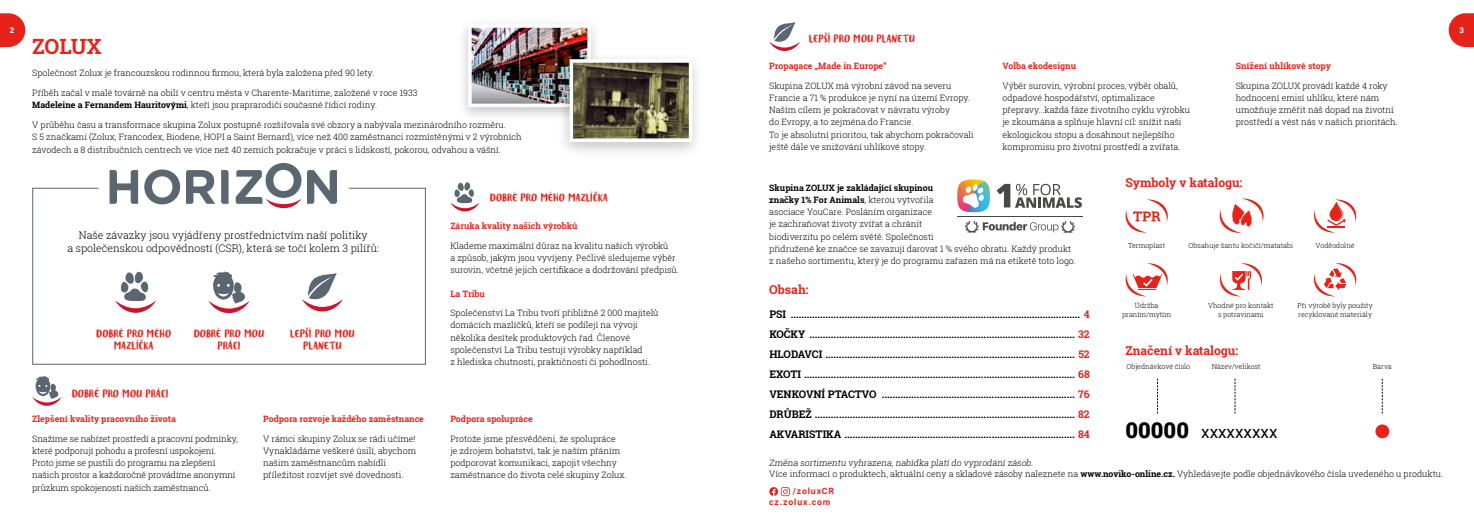
<style>
.page{position:relative;width:1474px;height:521px;background:#fff}
.page>*{position:absolute;margin:0;border:0;box-sizing:border-box;transform-origin:0 0}
.t1{font:700 21px "Roboto Slab";letter-spacing:-.005em;color:#e5231b}
.t2{font:17.06px "Roboto";color:#000}
.t3{font:700 12.25px "Roboto Slab";color:#e5231b}
.t4{font:700 10.5px/20px "Roboto Slab";color:#000;text-align:justify}
.t5{font:300 10.5px/12.6px "Roboto Slab";color:#000;text-align:center}
.t6{font:300 8.75px/12.2px "Roboto Slab";color:#000}
.t7{font:700 8.75px "Roboto Slab";color:#e5231b}
.t8{font:8.75px/12.2px "Blog Script";color:#e5231b;text-align:center}
.t9{font:700 8.66px "Roboto";letter-spacing:.1em;color:#e5231b}
.t10{font:700 7.88px "Roboto";color:#fff}
.t11{font:300 7px/8.4px "Roboto Slab";color:#000;text-align:center}
.s1{font-weight:700}
.s2{color:#e5231b}
.s3{font-weight:900;font-size:21.96px}
</style>
<div class="page">
<svg style="left:1448px;top:13px;width:25px;height:34px"></svg>
<svg style="left:0;top:13px;width:25px;height:34px"></svg>
<div style="left:1375px;top:424px;width:14px;height:14px;background:#e5231b;border-radius:50%"></div>
<svg style="left:1157px;top:379px;width:1px;height:34px"></svg>
<svg style="left:1234px;top:379px;width:1px;height:34px"></svg>
<svg style="left:1381px;top:379px;width:1px;height:34px"></svg>
<svg style="left:1125px;top:199px;width:43px;height:34px"></svg>
<svg style="left:1314px;top:199px;width:43px;height:34px"></svg>
<svg style="left:1219px;top:198px;width:45px;height:35px"></svg>
<svg style="left:1125px;top:263px;width:43px;height:33px"></svg>
<svg style="left:1219px;top:263px;width:43px;height:33px"></svg>
<svg style="left:1314px;top:263px;width:43px;height:33px"></svg>
<svg style="left:769px;top:487px;width:20px;height:9px"></svg>
<hr style="left:956px;top:215px;width:126px;height:1px;background:#4b4646">
<svg style="left:965px;top:221px;width:110px;height:12px"></svg>
<svg style="left:996px;top:184px;width:85px;height:24px"></svg>
<img style="left:957px;top:179px;width:33px;height:33px;border-radius:16px">
<svg style="left:962px;top:184px;width:22px;height:24px"></svg>
<svg style="left:32px;top:187px;width:394px;height:178px"></svg>
<svg style="left:110px;top:170px;width:28px;height:34px"></svg>
<svg style="left:186px;top:170px;width:29px;height:34px"></svg>
<svg style="left:221px;top:170px;width:7px;height:34px"></svg>
<svg style="left:307px;top:170px;width:30px;height:34px"></svg>
<svg style="left:144px;top:169px;width:36px;height:35px"></svg>
<svg style="left:236px;top:163px;width:65px;height:45px"></svg>
<svg style="left:115px;top:272px;width:41px;height:41px"></svg>
<svg style="left:208px;top:270px;width:41px;height:43px"></svg>
<svg style="left:302px;top:273px;width:41px;height:38px"></svg>
<div style="left:456px;top:17px;width:145px;height:105px;background:#000;opacity:.23"></div>
<img style="left:473px;top:29px;width:113px;height:73px">
<div style="left:468px;top:24px;width:123px;height:83px;border:4px solid #fff"></div>
<div style="left:556px;top:52px;width:147px;height:107px;background:#000;opacity:.23"></div>
<img style="left:574px;top:64px;width:113px;height:73px">
<div style="left:569px;top:59px;width:123px;height:83px;border:4px solid #fff"></div>
<svg style="left:450px;top:182px;width:29px;height:29px"></svg>
<svg style="left:32px;top:376px;width:30px;height:30px"></svg>
<svg style="left:769px;top:22px;width:31px;height:29px"></svg>
<p class="t10" style="left:10px;top:25px;width:6px">2</p>
<p class="t10" style="left:1459px;top:25px;width:6px">3</p>
<h1 class="t1" style="left:32px;top:32px;width:71px">ZOLUX</h1>
<p class="t6" style="left:32px;top:67px;width:343px">Společnost Zolux je francouzskou rodinnou firmou, která byla založena před 90 lety.</p>
<p class="t6" style="left:32px;top:87px;width:387px">Příběh začal v malé továrně na obilí v centru města v Charente-Maritime, založené v roce 1933<br><span class="s1">Madeleine a Fernandem Hauritovými</span>, kteří jsou praprarodiči současné řídicí rodiny.</p>
<p class="t6" style="left:32px;top:119px;width:491px">V průběhu času a transformace skupina Zolux postupně rozšiřovala své obzory a nabývala mezinárodního rozměru.<br>S 5 značkami (Zolux, Francodex, Biodene, HOPI a Saint Bernard), více než 400 zaměstnanci rozmístěnými v 2 výrobních závodech a 8 distribučních centrech ve více než 40 zemích pokračuje v práci s lidskostí, pokorou, odvahou a vášní.</p>
<p class="t8" style="left:808px;top:33px;width:108px">LEPŠÍ PRO MOU PLANETU</p>
<p class="t7" style="left:769px;top:60px;width:119px">Propagace „Made in Europe“</p>
<p class="t6" style="left:769px;top:79px;width:206px">Skupina ZOLUX má výrobní závod na severu Francie a 71 % produkce je nyní na území Evropy.<br>Naším cílem je pokračovat v návratu výroby<br>do Evropy, a to zejména do Francie.<br>To je absolutní prioritou, tak abychom pokračovali ještě dále ve snižování uhlíkové stopy.</p>
<p class="t7" style="left:1002px;top:60px;width:75px">Volba ekodesignu</p>
<p class="t6" style="left:1002px;top:79px;width:189px">Výběr surovin, výrobní proces, výběr obalů, odpadové hospodářství, optimalizace přepravy...každá fáze životního cyklu výrobku je zkoumána a splňuje hlavní cíl: snížit naši ekologickou stopu a dosáhnout nejlepšího kompromisu pro životní prostředí a zvířata.</p>
<p class="t7" style="left:1235px;top:60px;width:97px">Snížení uhlíkové stopy</p>
<p class="t6" style="left:1235px;top:79px;width:163px">Skupina ZOLUX provádí každé 4 roky hodnocení emisí uhlíku, které nám umožňuje změřit náš dopad na životní prostředí a vést nás v našich prioritách.</p>
<p class="t5" style="left:67px;top:229px;width:313px">Naše závazky jsou vyjádřeny prostřednictvím naší politiky<br>a společenskou odpovědností (CSR), která se točí kolem 3 pilířů:</p>
<p class="t8" style="left:96px;top:327px;width:76px">DOBRÉ PRO MÉHO<br>MAZLÍČKA</p>
<p class="t8" style="left:194px;top:327px;width:72px">DOBRÉ PRO MOU<br>PRÁCI</p>
<p class="t8" style="left:290px;top:327px;width:66px">LEPŠÍ PRO MOU<br>PLANETU</p>
<p class="t8" style="left:72px;top:387px;width:98px">DOBRÉ PRO MOU PRÁCI</p>
<p class="t7" style="left:32px;top:413px;width:145px">Zlepšení kvality pracovního života</p>
<p class="t6" style="left:32px;top:432px;width:207px">Snažíme se nabízet prostředí a pracovní podmínky, které podporují pohodu a profesní uspokojení.<br>Proto jsme se pustili do programu na zlepšení našich prostor a každoročně provádíme anonymní průzkum spokojenosti našich zaměstnanců.</p>
<p class="t7" style="left:263px;top:413px;width:162px">Podpora rozvoje každého zaměstnance</p>
<p class="t6" style="left:263px;top:432px;width:154px">V rámci skupiny Zolux se rádi učíme!<br>Vynakládáme veškeré úsilí, abychom našim zaměstnancům nabídli příležitost rozvíjet své dovednosti.</p>
<p class="t8" style="left:490px;top:192px;width:119px">DOBRÉ PRO MÉHO MAZLÍČKA</p>
<p class="t7" style="left:450px;top:220px;width:129px">Záruka kvality našich výrobků</p>
<p class="t6" style="left:450px;top:239px;width:230px">Klademe maximální důraz na kvalitu našich výrobků<br>a způsob, jakým jsou vyvíjeny. Pečlivě sledujeme výběr surovin, včetně jejich certifikace a dodržování předpisů.</p>
<p class="t7" style="left:450px;top:287px;width:36px">La Tribu</p>
<p class="t6" style="left:450px;top:307px;width:210px">Společenství La Tribu tvoří přibližně 2 000 majitelů domácích mazlíčků, kteří se podílejí na vývoji několika desítek produktových řad. Členové společenství La Tribu testují výrobky například<br>z hlediska chutnosti, praktičnosti či pohodlnosti.</p>
<p class="t7" style="left:450px;top:413px;width:84px">Podpora spolupráce</p>
<p class="t6" style="left:450px;top:432px;width:178px">Protože jsme přesvědčeni, že spolupráce<br>je zdrojem bohatství, tak je naším přáním podporovat komunikaci, zapojit všechny zaměstnance do života celé skupiny Zolux.</p>
<p class="t6" style="left:769px;top:181px;width:308px"><span class="s1">Skupina ZOLUX je zakládající skupinou<br>značky 1% For Animals</span>, kterou vytvořila<br>asociace YouCare. Posláním organizace<br>je zachraňovat životy zvířat a chránit<br>biodiverzitu po celém světě. Společnosti<br>přidružené ke značce se zavazují darovat 1 % svého obratu. Každý produkt z našeho sortimentu, který je do programu zařazen má na etiketě toto logo.</p>
<h3 class="t3" style="left:769px;top:282px;width:41px">Obsah:</h3>
<p class="t4" style="left:769px;top:304px;width:322px">PSI ............................................................................................................ <span class="s2">4<br></span>KOČKY ................................................................................................... <span class="s2">32<br></span>HLODAVCI ............................................................................................. <span class="s2">52<br></span>EXOTI ..................................................................................................... <span class="s2">68<br></span>VENKOVNÍ PTACTVO ........................................................................ <span class="s2">76<br></span>DRŮBEŽ ................................................................................................. <span class="s2">82<br></span>AKVARISTIKA ...................................................................................... <span class="s2">84</span></p>
<h3 class="t3" style="left:1125px;top:174px;width:119px">Symboly v katalogu:</h3>
<p class="t11" style="left:1128px;top:241px;width:39px">Termoplast</p>
<p class="t11" style="left:1188px;top:241px;width:106px">Obsahuje šantu kočičí/matatabi</p>
<p class="t11" style="left:1315px;top:241px;width:40px">Voděodolné</p>
<p class="t11" style="left:1122px;top:301px;width:50px">Údržba praním/mytím</p>
<p class="t11" style="left:1208px;top:301px;width:67px">Vhodné pro kontakt s potravinami</p>
<h3 class="t3" style="left:1125px;top:342px;width:114px">Značení v katalogu:</h3>
<p class="t11" style="left:1297px;top:301px;width:77px;text-align:left">Při výrobě byly použity recyklované materiály</p>
<p class="t11" style="left:1126px;top:362px;width:65px">Objednávkové číslo</p>
<p class="t11" style="left:1211px;top:362px;width:51px">Název/velikost</p>
<p class="t11" style="left:1372px;top:362px;width:21px">Barva</p>
<h2 class="t2" style="left:1125px;top:420px;width:153px"><span class="s3">00000</span> xxxxxxxxx</h2>
<p class="t6" style="left:769px;top:457px;width:675px;line-height:10.5px">Změna sortimentu vyhrazena,nabídka platído vyprodánízásob.<br>Více informací o produktech, aktuální ceny a skladové zásoby naleznete na <span class="s1">www.noviko-online.cz.</span> Vyhledávejte podle objednávkového čísla uvedeného u produktu.</p>
<p class="t9" style="left:792px;top:485px;width:43px">/zoluxCR</p>
<p class="t9" style="left:769px;top:495px;width:63px">cz.zolux.com</p>
</div>
